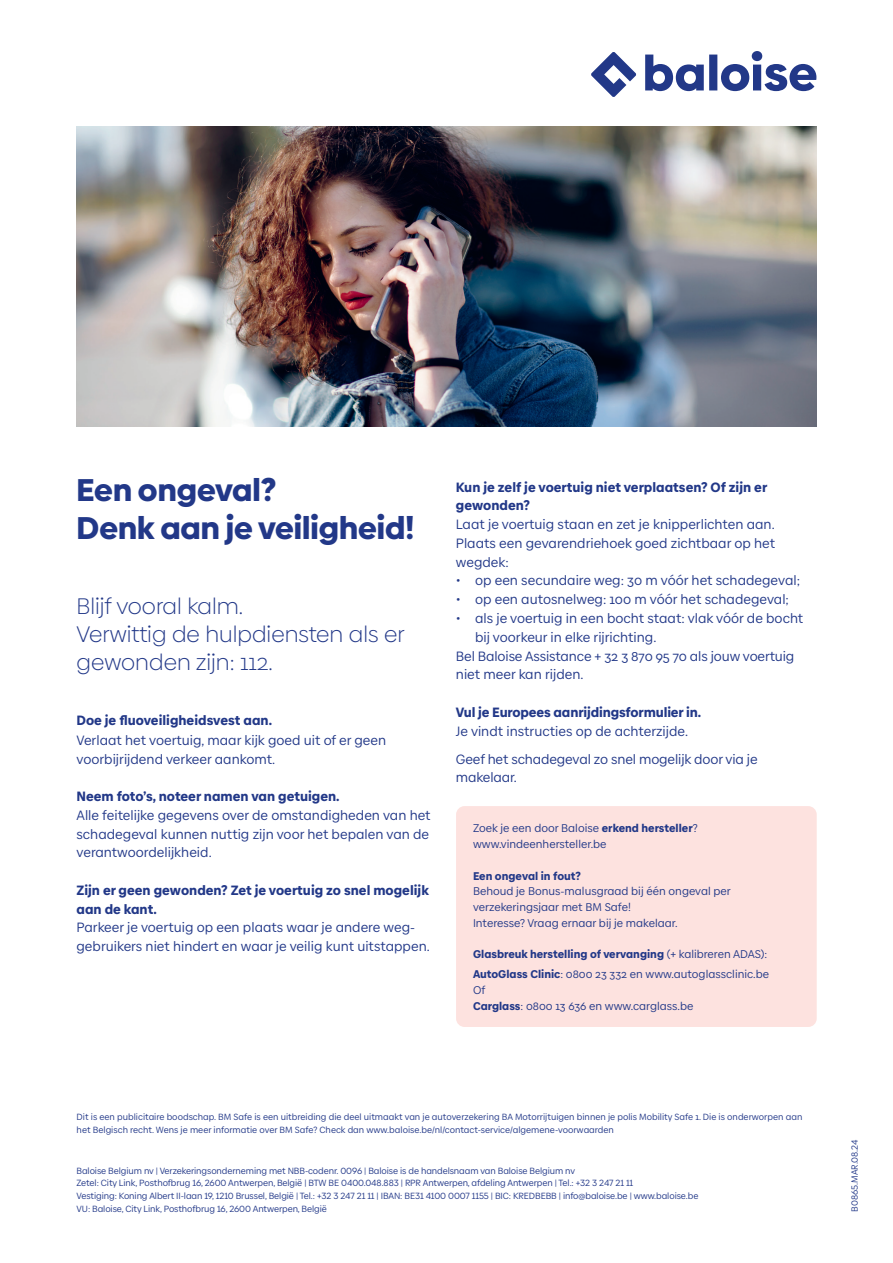
<style>
.page{position:relative;width:893px;height:1263px;background:#fff}
.page>*{position:absolute;margin:0;border:0;box-sizing:border-box;transform-origin:0 0}
.t1{font:900 31.5px/37.5px "Baloise Create Headline";color:#223888}
.t2{font:300 22.5px/28.2px "Baloise Create Headline";color:#223888}
.t3{font:13.5px/18.8px "Baloise Create Text";color:#223888}
.t4{font:900 13.5px/18.8px "Baloise Create Text";color:#223888}
.t5{font:11.25px/15.8px "Baloise Create Text";color:#223888}
.t6{font:900 11.25px "Baloise Create Text";color:#223888}
.t7{font:9px/12.8px "Baloise Create Text";letter-spacing:-.01em;color:#223888}
.s1{font-weight:900}
</style>
<div class="page">
<div style="left:456px;top:806px;width:361px;height:221px;background:#fde2df;border-radius:9px"></div>
<img style="left:77px;top:126px;width:739px;height:300px">
<svg style="left:591px;top:51px;width:225px;height:46px"></svg>
<h1 class="t1" style="left:77px;top:469px;width:339px">Een ongeval?<br>Denk aan je veiligheid!</h1>
<h2 class="t2" style="left:77px;top:591px;width:330px">Blijf vooral kalm.<br>Verwittig de hulpdiensten als er gewonden zijn: 112.</h2>
<p class="t4" style="left:77px;top:710px;width:197px">Doe je fluoveiligheidsvest aan.</p>
<p class="t3" style="left:77px;top:731px;width:311px">Verlaat het voertuig, maar kijk goed uit of er geen voorbijrijdend verkeer aankomt.</p>
<p class="t4" style="left:77px;top:787px;width:265px">Neem foto’s, noteer namen van getuigen.</p>
<p class="t3" style="left:77px;top:806px;width:356px;text-align:justify">Alle feitelijke gegevens over de omstandigheden van het schadegeval kunnen nuttig zijn voor het bepalen van de verantwoordelijkheid.</p>
<p class="t4" style="left:77px;top:880px;width:354px">Zijn er geen gewonden? Zet je voertuig zo snel mogelijk aan de kant.</p>
<p class="t3" style="left:77px;top:918px;width:355px">Parkeer je voertuig op een plaats waar je andere weg&shy;gebruikers niet hindert en waar je veilig kunt uitstappen.</p>
<p class="t4" style="left:456px;top:477px;width:313px">Kun je zelf je voertuig niet verplaatsen? Of zijn er gewonden?</p>
<p class="t3" style="left:456px;top:515px;width:321px;text-align:justify">Laat je voertuig staan en zet je knipperlichten aan.<br>Plaats een gevarendriehoek goed zichtbaar op het wegdek:</p>
<p class="t3" style="left:456px;top:571px;width:346px">• op een secundaire weg: 30 m vóór het schadegeval;</p>
<p class="t3" style="left:456px;top:590px;width:335px">• op een autosnelweg: 100 m vóór het schadegeval;</p>
<p class="t3" style="left:456px;top:609px;width:349px">• als je voertuig in een bocht staat: vlak vóór de bocht</p>
<p class="t3" style="left:475px;top:627px;width:183px">bij voorkeur in elke rijrichting.</p>
<p class="t3" style="left:456px;top:646px;width:340px">Bel Baloise Assistance + 32 3 870 95 70 als jouw voertuig</p>
<p class="t3" style="left:456px;top:665px;width:129px">niet meer kan rijden.</p>
<p class="t4" style="left:456px;top:702px;width:247px">Vul je Europees aanrijdingsformulier in.</p>
<p class="t3" style="left:456px;top:717px;width:303px;line-height:28px">Je vindt instructies op de achterzijde.<br>Geef het schadegeval zo snel mogelijk door via je</p>
<p class="t3" style="left:456px;top:768px;width:63px">makelaar.</p>
<p class="t5" style="left:473px;top:820px;width:226px">Zoek je een door Baloise <span class="s1">erkend hersteller</span>? www.vindeenhersteller.be</p>
<p class="t6" style="left:473px;top:868px;width:109px">Een ongeval in fout?</p>
<p class="t5" style="left:473px;top:883px;width:259px">Behoud je Bonus-malusgraad bij één ongeval per verzekeringsjaar met BM Safe!<br>Interesse? Vraag ernaar bij je makelaar.</p>
<p class="t5" style="left:473px;top:944px;width:298px;line-height:20px"><span class="s1">Glasbreuk herstelling of vervanging</span> (+ kalibreren ADAS):<br><span class="s1">AutoGlass Clinic</span>: 0800 23 332 en www.autoglassclinic.be</p>
<p class="t5" style="left:473px;top:982px;width:222px">Of<br><span class="s1">Carglass</span>: 0800 13 636 en www.carglass.be</p>
<p class="t7" style="left:77px;top:1111px;width:727px">Dit is een publicitaire boodschap. BM Safe is een uitbreiding die deel uitmaakt van je autoverzekering BA Motorrijtuigen binnen je polis Mobility Safe 1. Die is onderworpen aan het Belgisch recht. Wens je meer informatie over BM Safe? Check dan www.baloise.be/nl/contact-service/algemene-voorwaarden</p>
<p class="t7" style="left:77px;top:1164px;width:623px">Baloise Belgium nv | Verzekeringsonderneming met NBB-codenr. 0096 | Baloise is de handelsnaam van Baloise Belgium nv<br>Zetel: City Link, Posthofbrug 16, 2600 Antwerpen, België | BTW BE 0400.048.883 | RPR Antwerpen, afdeling Antwerpen | Tel.: +32 3 247 21 11<br>Vestiging: Koning Albert II-laan 19, 1210 Brussel, België | Tel.: +32 3 247 21 11 | IBAN: BE31 4100 0007 1155 | BIC: KREDBEBB | info@baloise.be | www.baloise.be VU: Baloise, City Link, Posthofbrug 16, 2600 Antwerpen, België</p>
<p class="t7" style="left:848px;top:1212px;width:74px;rotate:-90deg">B0865.MAR.08.24</p>
</div>
